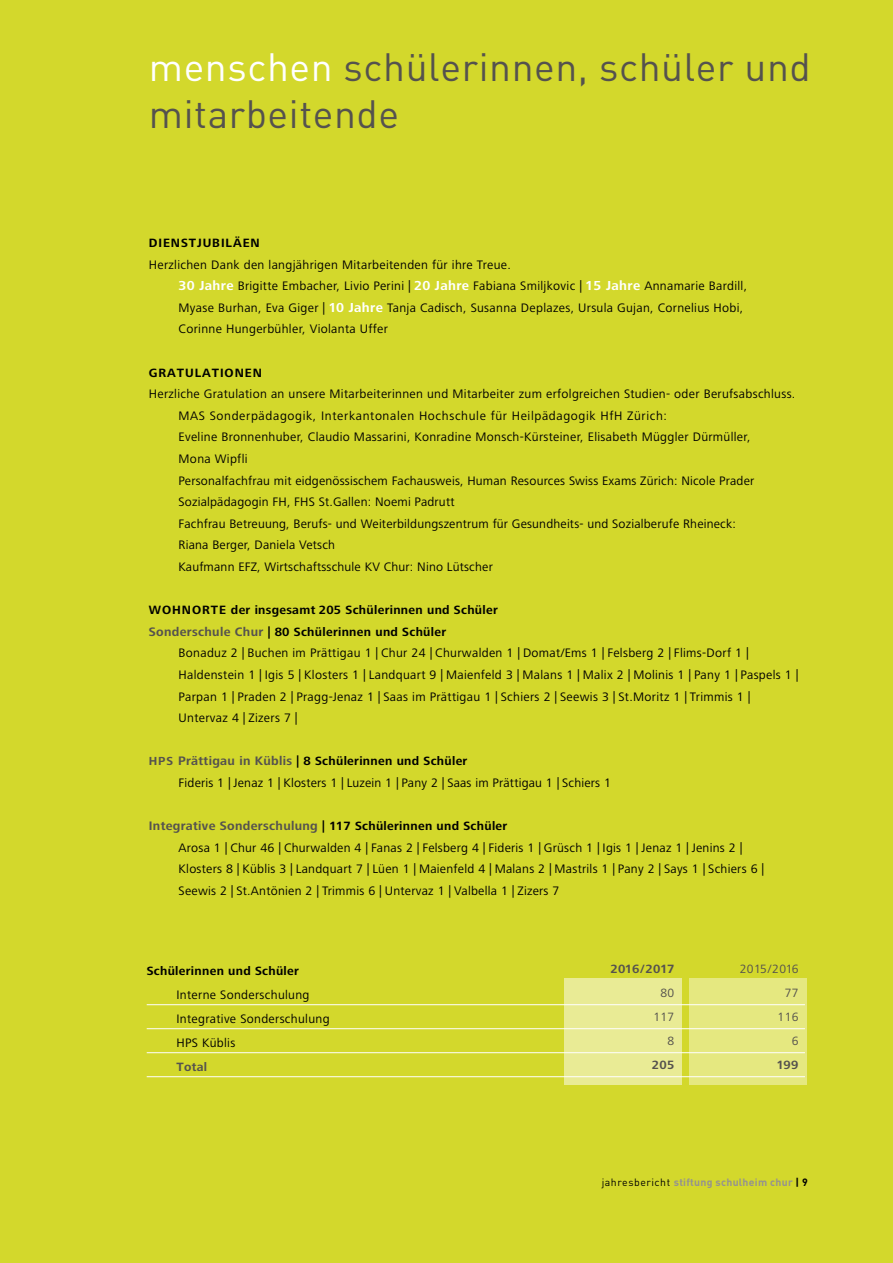
<style>
.page{position:relative;width:893px;height:1263px;background:#d3d82c}
.page>*{position:absolute;margin:0;border:0;box-sizing:border-box;transform-origin:0 0}
.t1{font:39px/46.8px "DINOT";letter-spacing:.015em;color:#55524e}
.t2{font:12.75px/21.6px "Frutiger Next LT";letter-spacing:.025em;color:#000}
.t3{font:700 12.45px/21.6px "Frutiger Next LT";letter-spacing:.025em;color:#000}
.t4{font:700 12.45px "Frutiger Next LT";letter-spacing:.075em;color:#000}
.t5{font:12.45px/24px "Frutiger Next LT";letter-spacing:.025em;color:#55524e;text-align:right}
.t6{font:700 12.45px "Frutiger Next LT";letter-spacing:.025em;color:#55524e}
.t7{font:700 12.45px "Frutiger Next LT";letter-spacing:-.025em;color:#55524e}
.t8{font:700 10.5px "DINOT";letter-spacing:.025em;color:#949290}
.s1{color:#fff}
.s2{font-weight:700;font-size:13.5px;color:#fff}
.s3{font-size:12.75px;color:#55524e}
.s4{font-size:12.15px;color:#55524e}
.s5{font-weight:400;color:#000}
.s6{color:#000}
</style>
<div class="page">
<div style="left:564px;top:978px;width:118px;height:107px;background:#e9eb95"></div>
<div style="left:689px;top:978px;width:118px;height:107px;background:#e5e880"></div>
<hr style="left:147px;top:1004px;width:658px;height:1px;background:#fff">
<hr style="left:147px;top:1028px;width:658px;height:1px;background:#fff">
<hr style="left:147px;top:1052px;width:658px;height:1px;background:#fff">
<hr style="left:147px;top:1076px;width:658px;height:1px;background:#fff">
<h1 class="t1" style="left:149px;top:42px;width:663px"><span class="s1">menschen</span> schülerinnen, schüler und mitarbeitende</h1>
<p class="t4" style="left:149px;top:236px;width:112px">DIENSTJUBILÄEN</p>
<p class="t2" style="left:179px;top:254px;width:570px;text-indent:-30px">Herzlichen Dank den langjährigen Mitarbeitenden für ihre Treue.<br><span class="s2">30 Jahre</span> Brigitte Embacher, Livio Perini | <span class="s2">20 Jahre</span> Fabiana Smiljkovic | <span class="s2">15 Jahre</span> Annamarie Bardill, Myase Burhan, Eva Giger | <span class="s2">10 Jahre</span> Tanja Cadisch, Susanna Deplazes, Ursula Gujan, Cornelius Hobi, Corinne Hungerbühler, Violanta Uffer</p>
<p class="t4" style="left:149px;top:365px;width:115px">GRATULATIONEN</p>
<p class="t2" style="left:179px;top:383px;width:618px;text-indent:-30px">Herzliche Gratulation an unsere Mitarbeiterinnen und Mitarbeiter zum erfolgreichen Studien- oder Berufsabschluss.<br>MAS Sonderpädagogik, Interkantonalen Hochschule für Heilpädagogik HfH Zürich:<br>Eveline Bronnenhuber, Claudio Massarini, Konradine Monsch-Kürsteiner, Elisabeth Müggler Dürmüller,<br>Mona Wipfli<br>Personalfachfrau mit eidgenössischem Fachausweis, Human Resources Swiss Exams Zürich: Nicole Prader Sozialpädagogin FH, FHS St.Gallen: Noemi Padrutt<br>Fachfrau Betreuung, Berufs- und Weiterbildungszentrum für Gesundheits- und Sozialberufe Rheineck:<br>Riana Berger, Daniela Vetsch<br>Kaufmann EFZ, Wirtschaftsschule KV Chur: Nino Lütscher</p>
<p class="t3" style="left:149px;top:599px;width:351px">WOHNORTE der insgesamt 205 Schülerinnen und Schüler<br><span class="s3">Sonderschule Chur</span> | 80 Schülerinnen und Schüler</p>
<p class="t2" style="left:179px;top:642px;width:621px">Bonaduz 2 | Buchen im Prättigau 1 | Chur 24 | Churwalden 1 | Domat/Ems 1 | Felsberg 2 | Flims-Dorf 1 | Haldenstein 1 | Igis 5 | Klosters 1 | Landquart 9 | Maienfeld 3 | Malans 1 | Malix 2 | Molinis 1 | Pany 1 | Paspels 1 | Parpan 1 | Praden 2 | Pragg-Jenaz 1 | Saas im Prättigau 1 | Schiers 2 | Seewis 3 | St.Moritz 1 | Trimmis 1 | Untervaz 4 | Zizers 7 |</p>
<p class="t3" style="left:149px;top:750px;width:320px"><span class="s4">HPS</span> <span class="s3">Prättigau in Küblis</span> | 8 Schülerinnen und Schüler</p>
<p class="t2" style="left:179px;top:772px;width:434px">Fideris 1 | Jenaz 1 | Klosters 1 | Luzein 1 | Pany 2 | Saas im Prättigau 1 | Schiers 1</p>
<p class="t3" style="left:149px;top:815px;width:360px"><span class="s3">Integrative Sonderschulung</span> | 117 Schülerinnen und Schüler</p>
<p class="t2" style="left:179px;top:837px;width:587px">Arosa 1 | Chur 46 | Churwalden 4 | Fanas 2 | Felsberg 4 | Fideris 1 | Grüsch 1 | Igis 1 | Jenaz 1 | Jenins 2 |<br>Klosters 8 | Küblis 3 | Landquart 7 | Lüen 1 | Maienfeld 4 | Malans 2 | Mastrils 1 | Pany 2 | Says 1 | Schiers 6 |<br>Seewis 2 | St.Antönien 2 | Trimmis 6 | Untervaz 1 | Valbella 1 | Zizers 7</p>
<p class="t3" style="left:147px;top:960px;width:154px">Schülerinnen und Schüler</p>
<p class="t2" style="left:176px;top:982px;width:155px;line-height:24px">Interne Sonderschulung<br>Integrative Sonderschulung<br>HPS Küblis</p>
<p class="t6" style="left:176px;top:1060px;width:32px">Total</p>
<p class="t7" style="left:611px;top:962px;width:65px">2016/2017</p>
<p class="t5" style="left:653px;top:981px;width:22px">80<br>117<br>8</p>
<p class="t6" style="left:652px;top:1058px;width:24px">205</p>
<p class="t5" style="left:740px;top:957px;width:60px">2015/2016<br>77<br>116<br>6</p>
<p class="t6" style="left:777px;top:1058px;width:23px">199</p>
<p class="t8" style="left:602px;top:1175px;width:208px"><span class="s5">jahresbericht</span> stiftung schulheim chur <span class="s6">| 9</span></p>
</div>
